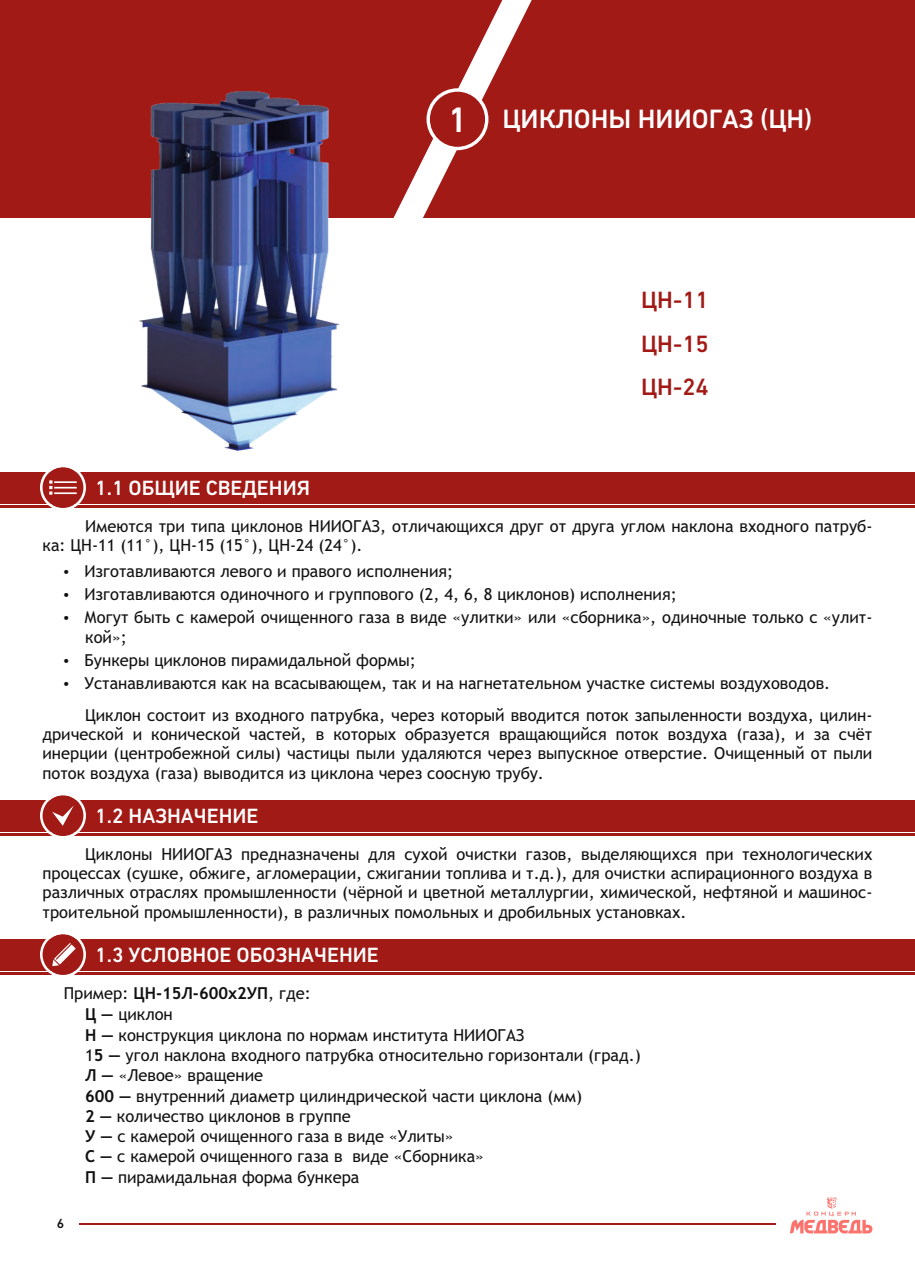
<style>
.page{position:relative;width:915px;height:1276px;background:#fff}
.page>*{position:absolute;margin:0;border:0;box-sizing:border-box;transform-origin:0 0}
.t1{font:500 36px "DIN Next W1 G";color:#fff}
.t2{font:500 27px "DIN Next W1 G";color:#fff}
.t3{font:500 24px/43.2px "DIN Next W1 G";color:#a11a16;text-align:justify}
.t4{font:500 21px "DIN Next W1 G";color:#fff}
.t5{font:16.5px/20.4px "Trebuchet MS";color:#111}
.t6{font:500 13.5px "DIN Next W1 G";color:#111}
.s1{font-weight:700}
</style>
<div class="page">
<div style="left:0;top:939px;width:914px;height:31px;background:#a11a16"></div>
<hr style="left:0;top:973px;width:914px;height:2px;background:#a11a16">
<div style="left:0;top:800px;width:914px;height:31px;background:#a11a16"></div>
<hr style="left:0;top:834px;width:914px;height:2px;background:#a11a16">
<div style="left:0;top:472px;width:914px;height:31px;background:#a11a16"></div>
<hr style="left:0;top:506px;width:914px;height:2px;background:#a11a16">
<div style="left:0;top:0;width:914px;height:217px;background:#a11a16"></div>
<svg style="left:40px;top:795px;width:46px;height:41px"></svg>
<svg style="left:40px;top:467px;width:46px;height:41px"></svg>
<svg style="left:790px;top:1197px;width:82px;height:36px"></svg>
<hr style="left:79px;top:1222px;width:696px;height:2px;background:#a11a16">
<svg style="left:40px;top:934px;width:46px;height:41px"></svg>
<img style="left:139px;top:91px;width:200px;height:360px">
<svg style="left:382px;top:0;width:150px;height:218px"></svg>
<div style="left:426px;top:88px;width:62px;height:62px;background:#a11a16;border:3px solid #fff;border-radius:50%"></div>
<h1 class="t1" style="left:447px;top:105px;width:21px">1</h1>
<h2 class="t2" style="left:502px;top:108px;width:311px">ЦИКЛОНЫ НИИОГАЗ (ЦН)</h2>
<h3 class="t3" style="left:641px;top:281px;width:69px">ЦН-11<br>ЦН-15<br>ЦН-24</h3>
<p class="t4" style="left:95px;top:479px;width:216px">1.1 ОБЩИЕ СВЕДЕНИЯ</p>
<p class="t5" style="left:43px;top:518px;width:831px;line-height:19.2px;text-indent:43px">Имеются три типа циклонов НИИОГАЗ, отличающихся друг от друга углом наклона входного патруб&shy;ка: ЦН-11 (11°), ЦН-15 (15°), ЦН-24 (24°).</p>
<p class="t5" style="left:84px;top:560px;width:789px;line-height:23.4px">Изготавливаются левого и правого исполнения;<br>Изготавливаются одиночного и группового (2, 4, 6, 8 циклонов) исполнения;<br>Могут быть с камерой очищенного газа в виде «улитки» или «сборника», одиночные только с «улит-</p>
<p class="t5" style="left:84px;top:626px;width:747px;line-height:23.4px">кой»;<br>Бункеры циклонов пирамидальной формы;<br>Устанавливаются как на всасывающем, так и на нагнетательном участке системы воздуховодов.</p>
<p class="t5" style="left:43px;top:707px;width:831px;line-height:19.2px;text-align:justify;text-indent:43px">Циклон состоит из входного патрубка, через который вводится поток запыленности воздуха, цилин&shy;дрической и конической частей, в которых образуется вращающийся поток воздуха (газа), и за счёт инерции (центробежной силы) частицы пыли удаляются через выпускное отверстие. Очищенный от пыли поток воздуха (газа) выводится из циклона через соосную трубу.</p>
<p class="t4" style="left:95px;top:807px;width:165px">1.2 НАЗНАЧЕНИЕ</p>
<p class="t5" style="left:43px;top:846px;width:831px;line-height:19.2px;text-align:justify;text-indent:43px">Циклоны НИИОГАЗ предназначены для сухой очистки газов, выделяющихся при технологических процессах (сушке, обжиге, агломерации, сжигании топлива и т.д.), для очистки аспирационного воздуха в различных отраслях промышленности (чёрной и цветной металлургии, химической, нефтяной и машинос&shy;троительной промышленности), в различных помольных и дробильных установках.</p>
<p class="t4" style="left:95px;top:946px;width:285px">1.3 УСЛОВНОЕ ОБОЗНАЧЕНИЕ</p>
<p class="t5" style="left:85px;top:984px;width:557px;text-indent:-21px">Пример: <span class="s1">ЦН-15Л-600x2УП</span>, где:<br><span class="s1">Ц —</span> циклон<br><span class="s1">Н —</span> конструкция циклона по нормам института НИИОГАЗ<br>1<span class="s1">5 —</span> угол наклона входного патрубка относительно горизонтали (град.)<br><span class="s1">Л —</span> «Левое» вращение<br><span class="s1">600 —</span> внутренний диаметр цилиндрической части циклона (мм)<br><span class="s1">2 —</span> количество циклонов в группе<br><span class="s1">У —</span> с камерой очищенного газа в виде «Улиты»<br><span class="s1">С —</span> с камерой очищенного газа в виде «Сборника»<br><span class="s1">П —</span> пирамидальная форма бункера</p>
<p class="t6" style="left:57px;top:1218px;width:9px">6</p>
</div>
